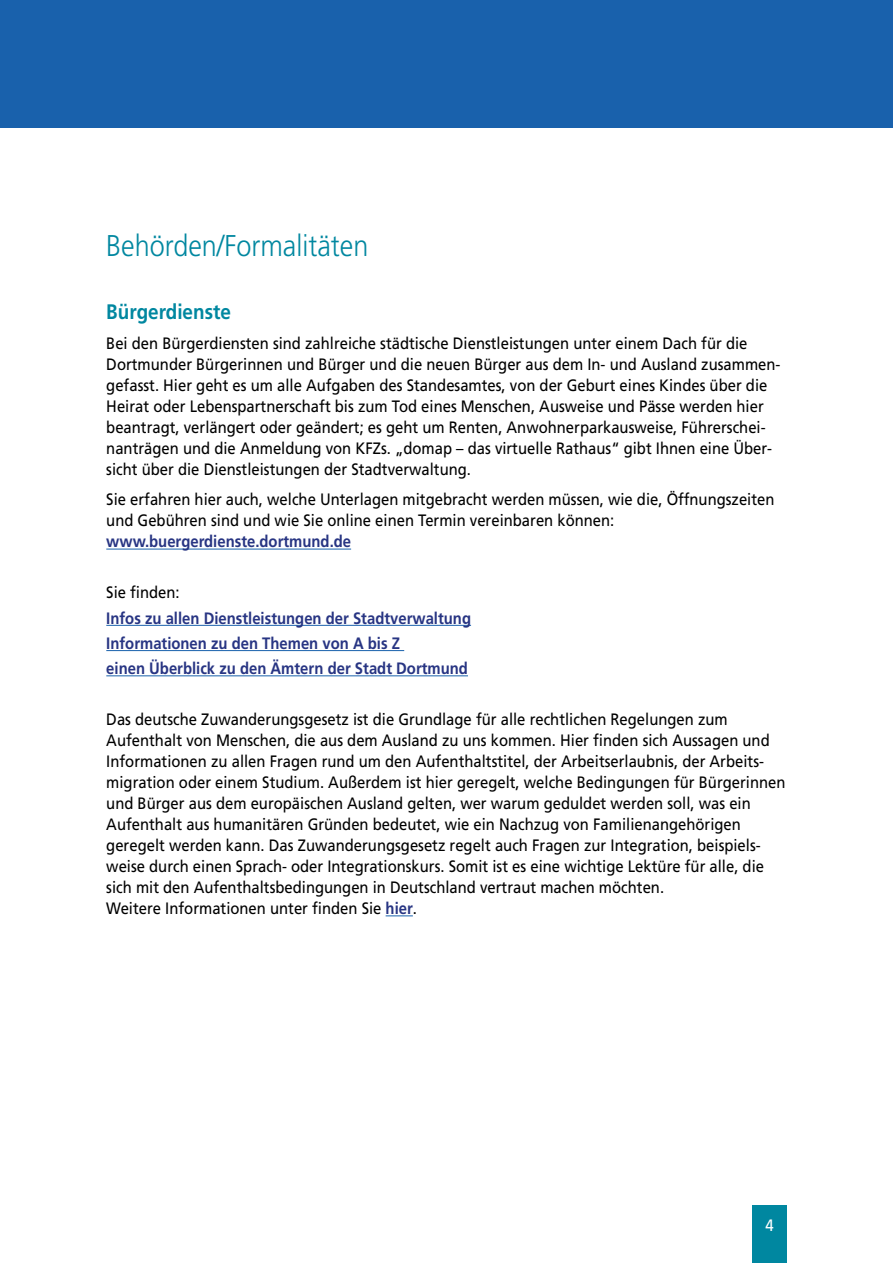
<style>
.page{position:relative;width:893px;height:1263px;background:#fff}
.page>*{position:absolute;margin:0;border:0;box-sizing:border-box;transform-origin:0 0}
.t1{font:300 30px "Frutiger LT";color:#0087a0;scale:.9 1}
.t2{font:700 21px "Frutiger LT";color:#0087a0;scale:.9 1}
.t3{font:16.5px/21px "Frutiger LT";color:#000;scale:.9 1}
.t4{font:700 16.5px/25.2px "Frutiger LT";color:#283583;scale:.9 1}
.t5{font:16.5px "Frutiger LT";color:#fff;scale:.9 1}
.s1{font-weight:700;color:#283583}
</style>
<div class="page">
<div style="left:0;top:0;width:893px;height:128px;background:#1961ac"></div>
<div style="left:753px;top:1205px;width:34px;height:58px;background:#0087a0"></div>
<hr style="left:106px;top:549px;width:245px;height:1px;background:#1961ac">
<hr style="left:106px;top:625px;width:365px;height:1px;background:#1961ac">
<hr style="left:106px;top:650px;width:298px;height:1px;background:#1961ac">
<hr style="left:106px;top:675px;width:362px;height:1px;background:#1961ac">
<svg style="left:386px;top:915px;width:27px;height:1px"></svg>
<h1 class="t1" style="left:106px;top:229px;width:293px">Behörden/Formalitäten</h1>
<p class="t2" style="left:106px;top:300px;width:140px">Bürgerdienste</p>
<p class="t3" style="left:106px;top:333px;width:751px">Bei den Bürgerdiensten sind zahlreiche städtische Dienstleistungen unter einem Dach für die Dortmunder Bürgerinnen und Bürger und die neuen Bürger aus dem In- und Ausland zusammen&shy;gefasst. Hier geht es um alle Aufgaben des Standesamtes, von der Geburt eines Kindes über die Heirat oder Lebenspartnerschaft bis zum Tod eines Menschen, Ausweise und Pässe werden hier beantragt, verlängert oder geändert; es geht um Renten, Anwohnerparkausweise, Führerschei&shy;nanträgen und die Anmeldung von KFZs. „domap – das virtuelle Rathaus“ gibt Ihnen eine Über&shy;sicht über die Dienstleistungen der Stadtverwaltung.</p>
<p class="t3" style="left:106px;top:489px;width:744px">Sie erfahren hier auch, welche Unterlagen mitgebracht werden müssen, wie die, Öffnungszeiten und Gebühren sind und wie Sie online einen Termin vereinbaren können:</p>
<p class="t4" style="left:106px;top:529px;width:274px">www.buergerdienste.dortmund.de</p>
<p class="t3" style="left:106px;top:582px;width:83px">Sie finden:</p>
<p class="t4" style="left:106px;top:605px;width:407px">Infos zu allen Dienstleistungen der Stadtverwaltung<br>Informationen zu den Themen von A bis Z<br>einen Überblick zu den Ämtern der Stadt Dortmund</p>
<p class="t3" style="left:106px;top:709px;width:756px">Das deutsche Zuwanderungsgesetz ist die Grundlage für alle rechtlichen Regelungen zum Aufenthalt von Menschen, die aus dem Ausland zu uns kommen. Hier finden sich Aussagen und Informationen zu allen Fragen rund um den Aufenthaltstitel, der Arbeitserlaubnis, der Arbeits&shy;migration oder einem Studium. Außerdem ist hier geregelt, welche Bedingungen für Bürgerinnen und Bürger aus dem europäischen Ausland gelten, wer warum geduldet werden soll, was ein Aufenthalt aus humanitären Gründen bedeutet, wie ein Nachzug von Familienangehörigen geregelt werden kann. Das Zuwanderungsgesetz regelt auch Fragen zur Integration, beispiels&shy;weise durch einen Sprach- oder Integrationskurs. Somit ist es eine wichtige Lektüre für alle, die sich mit den Aufenthaltsbedingungen in Deutschland vertraut machen möchten.<br>Weitere Informationen unter finden Sie <span class="s1">hier</span>.</p>
<p class="t5" style="left:765px;top:1215px;width:11px">4</p>
</div>
